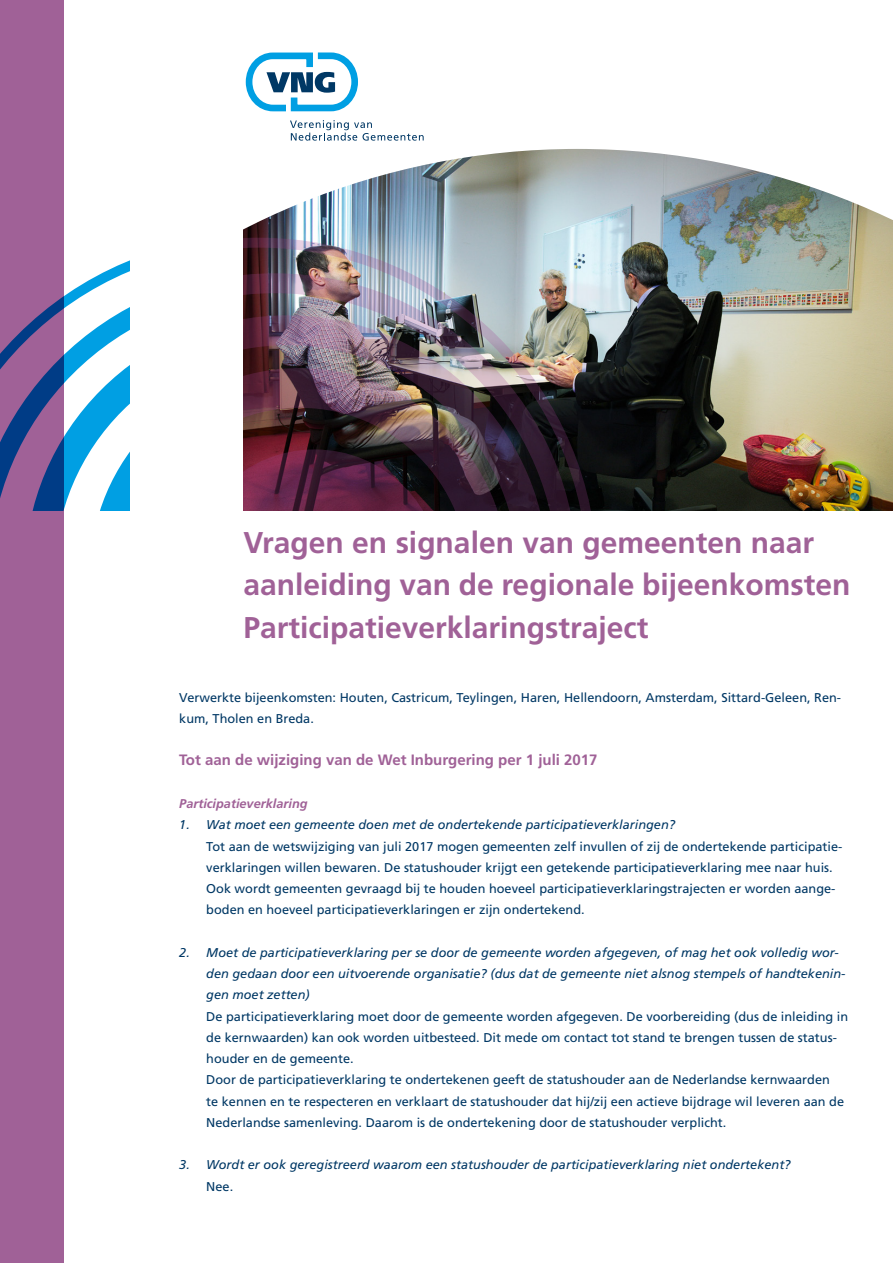
<style>
.page{position:relative;width:893px;height:1263px;background:#fff}
.page>*{position:absolute;margin:0;border:0;box-sizing:border-box;transform-origin:0 0}
._001_Hoofdstukkop{font:700 30px/42.5px "Frutiger LT Std";color:#a06197}
._003_Tussenkop_1___1{font:700 15px "Frutiger LT Std";color:#a06197}
._005_Broodtekst___ta{font:12.75px/21.3px "Frutiger LT Std";color:#003865}
.t1{font:italic 12.75px/21.3px "Frutiger LT Std";color:#003865}
._004_Broodtekst___8{font:12.75px/21.3px "Frutiger LT Std";color:#003865}
._003_Tussenkop_2___8{font:italic 700 12.75px "Frutiger LT Std";color:#a06197}
</style>
<div class="page">
<div style="left:0;top:0;width:64px;height:1263px;background:#a06197"></div>
<svg style="left:0;top:260px;width:130px;height:250px"></svg>
<img style="left:597px;top:353px;width:296px;height:157px">
<img style="left:243px;top:353px;width:354px;height:157px">
<img style="left:243px;top:149px;width:650px;height:204px">
<svg style="left:245px;top:52px;width:179px;height:89px"></svg>
<p class="_001_Hoofdstukkop" style="left:243px;top:521px;width:609px">Vragen en signalen van gemeenten naar aanleiding van de regionale bijeenkomsten<br>Participatieverklaringstraject</p>
<p class="_004_Broodtekst___8" style="left:179px;top:687px;width:663px">Verwerkte bijeenkomsten: Houten, Castricum, Teylingen, Haren, Hellendoorn, Amsterdam, Sittard-Geleen, Ren&shy;kum, Tholen en Breda.</p>
<p class="_003_Tussenkop_1___1" style="left:179px;top:751px;width:420px">Tot aan de wijziging van de Wet Inburgering per 1 juli 2017</p>
<p class="_003_Tussenkop_2___8" style="left:179px;top:796px;width:130px">Participatieverklaring</p>
<p class="t1" style="left:179px;top:814px;width:497px">1. Wat moet een gemeente doen met de ondertekende participatieverklaringen?</p>
<p class="_005_Broodtekst___ta" style="left:206px;top:835px;width:638px">Tot aan de wetswijziging van juli 2017 mogen gemeenten zelf invullen of zij de ondertekende participatie&shy;verklaringen willen bewaren. De statushouder krijgt een getekende participatieverklaring mee naar huis.<br>Ook wordt gemeenten gevraagd bij te houden hoeveel participatieverklaringstrajecten er worden aange&shy;boden en hoeveel participatieverklaringen er zijn ondertekend.</p>
<p class="t1" style="left:206px;top:942px;width:641px;text-indent:-27px">2. Moet de participatieverklaring per se door de gemeente worden afgegeven, of mag het ook volledig wor&shy;den gedaan door een uitvoerende organisatie? (dus dat de gemeente niet alsnog stempels of handtekenin&shy;gen moet zetten)</p>
<p class="_005_Broodtekst___ta" style="left:206px;top:1005px;width:643px">De participatieverklaring moet door de gemeente worden afgegeven. De voorbereiding (dus de inleiding in de kernwaarden) kan ook worden uitbesteed. Dit mede om contact tot stand te brengen tussen de status&shy;houder en de gemeente.</p>
<p class="_005_Broodtekst___ta" style="left:206px;top:1069px;width:639px">Door de participatieverklaring te ondertekenen geeft de statushouder aan de Nederlandse kernwaarden te kennen en te respecteren en verklaart de statushouder dat hij/zij een actieve bijdrage wil leveren aan de<br>Nederlandse samenleving. Daarom is de ondertekening door de statushouder verplicht.</p>
<p class="t1" style="left:179px;top:1154px;width:613px">3. Wordt er ook geregistreerd waarom een statushouder de participatieverklaring niet ondertekent?</p>
<p class="_005_Broodtekst___ta" style="left:206px;top:1176px;width:28px">Nee.</p>
</div>
